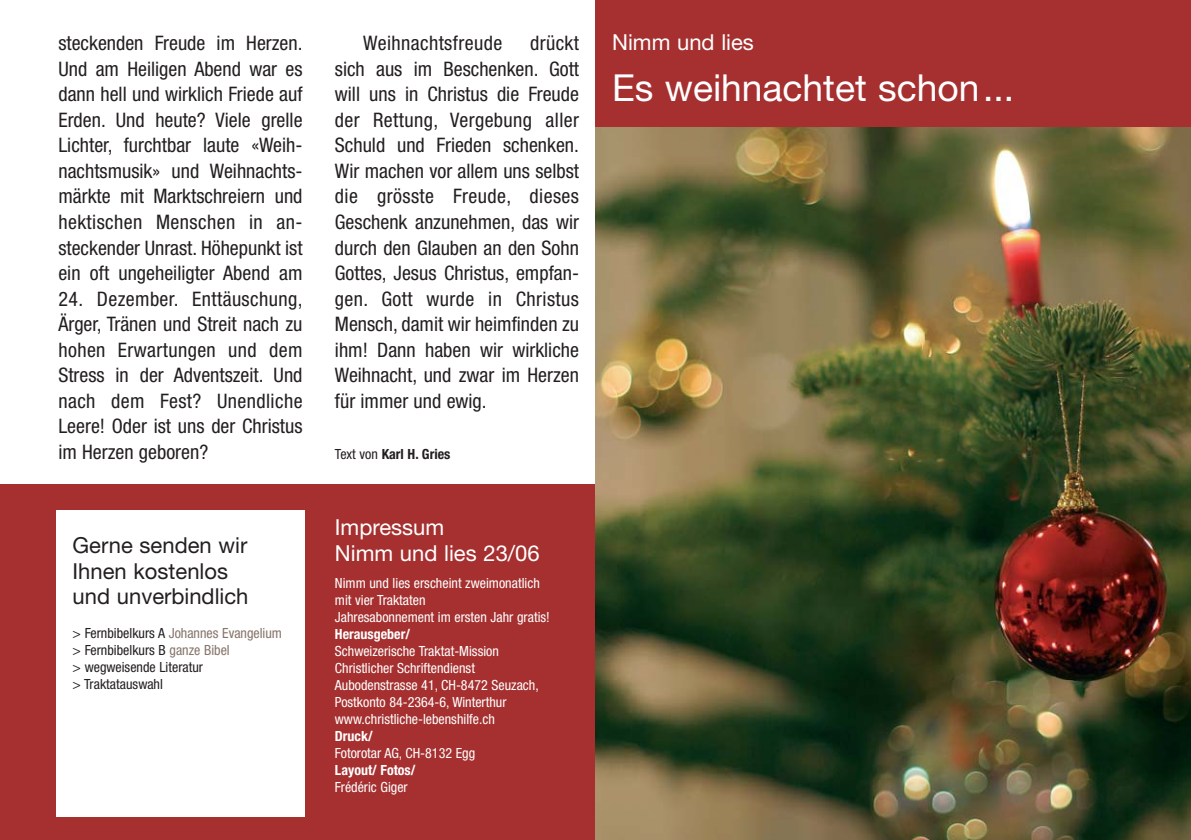
<style>
.page{position:relative;width:1191px;height:840px;background:#fff}
.page>*{position:absolute;margin:0;border:0;box-sizing:border-box;transform-origin:0 0}
.t1{font:37.2px "Helvetica Neue";color:#fff}
.t2{font:22px/25.6px "Helvetica Neue";color:#231f20}
.t3{font:22px/25.6px "Helvetica Neue";color:#fff}
.t4{font:condensed 20px/25.6px "Helvetica Neue";color:#231f20;text-align:justify}
.t5{font:condensed 20px "Helvetica Neue";letter-spacing:.02em;color:#231f20}
.t6{font:condensed 14px/17px "Helvetica Neue";color:#fff}
.t7{font:condensed 14px/17px "Helvetica Neue";color:#231f20}
.t8{font:700 condensed 14px "Helvetica Neue";color:#fff}
.t9{font:700 condensed 14px "Helvetica Neue";color:#231f20}
.s1{color:#86746a}
.s2{font-weight:400}
</style>
<div class="page">
<div style="left:0;top:484px;width:595px;height:355px;background:#a63030"></div>
<img style="left:595px;top:127px;width:595px;height:712px">
<div style="left:595px;top:1px;width:595px;height:126px;background:#a63030"></div>
<div style="left:56px;top:509px;width:248px;height:306px;background:#fff"></div>
<p class="t4" style="left:58px;top:32px;width:246px">steckenden Freude im Herzen.<br>Und am Heiligen Abend war es dann hell und wirklich Friede auf Erden. Und heute? Viele grelle Lichter, furchtbar laute «Weih&shy;nachtsmusik» und Weihnachts&shy;märkte mit Marktschreiern und hektischen Menschen in an&shy;steckender Unrast. Höhepunkt ist ein oft ungeheiligter Abend am</p>
<p class="t4" style="left:58px;top:287px;width:246px">24. Dezember. Enttäuschung, Ärger, Tränen und Streit nach zu hohen Erwartungen und dem Stress in der Adventszeit. Und nach dem Fest? Unendliche Leere! Oder ist uns der Christus im Herzen geboren?</p>
<p class="t2" style="left:73px;top:534px;width:177px">Gerne senden wir<br>Ihnen kostenlos und unverbindlich</p>
<p class="t7" style="left:73px;top:625px;width:211px">&gt; Fernbibelkurs A <span class="s1">Johannes Evangelium </span>&gt; Fernbibelkurs B <span class="s1">ganze Bibel<br></span>&gt; wegweisende Literatur<br>&gt; Traktatauswahl</p>
<p class="t4" style="left:335px;top:32px;width:246px;text-indent:195px">drückt sich aus im Beschenken. Gott will uns in Christus die Freude der Rettung, Vergebung aller Schuld und Frieden schenken.<br>Wir machen vor allem uns selbst die grösste Freude, dieses Geschenk anzunehmen, das wir durch den Glauben an den Sohn Gottes, Jesus Christus, empfan&shy;gen. Gott wurde in Christus Mensch, damit wir heimfinden zu ihm! Dann haben wir wirkliche Weihnacht, und zwar im Herzen für immer und ewig.</p>
<p class="t9" style="left:335px;top:448px;width:117px"><span class="s2">Text von</span> Karl H. Gries</p>
<p class="t5" style="left:363px;top:36px;width:140px">Weihnachtsfreude</p>
<p class="t3" style="left:335px;top:516px;width:206px">Impressum<br>Nimm und lies 23/06</p>
<p class="t6" style="left:335px;top:575px;width:216px">Nimm und lies erscheint zweimonatlich mit vier Traktaten<br>Jahresabonnement im ersten Jahr gratis!</p>
<p class="t8" style="left:335px;top:628px;width:77px">Herausgeber/</p>
<p class="t6" style="left:335px;top:643px;width:205px">Schweizerische Traktat-Mission Christlicher Schriftendienst Aubodenstrasse 41, CH-8472 Seuzach, Postkonto 84-2364-6, Winterthur www.christliche-lebenshilfe.ch</p>
<p class="t8" style="left:335px;top:730px;width:39px">Druck/</p>
<p class="t6" style="left:335px;top:745px;width:142px">Fotorotar AG, CH-8132 Egg</p>
<p class="t8" style="left:335px;top:764px;width:82px">Layout/ Fotos/</p>
<p class="t6" style="left:335px;top:779px;width:74px">Frédéric Giger</p>
<p class="t3" style="left:612px;top:32px;width:143px">Nimm und lies</p>
<h1 class="t1" style="left:612px;top:75px;width:403px">Es weihnachtet schon...</h1>
</div>
